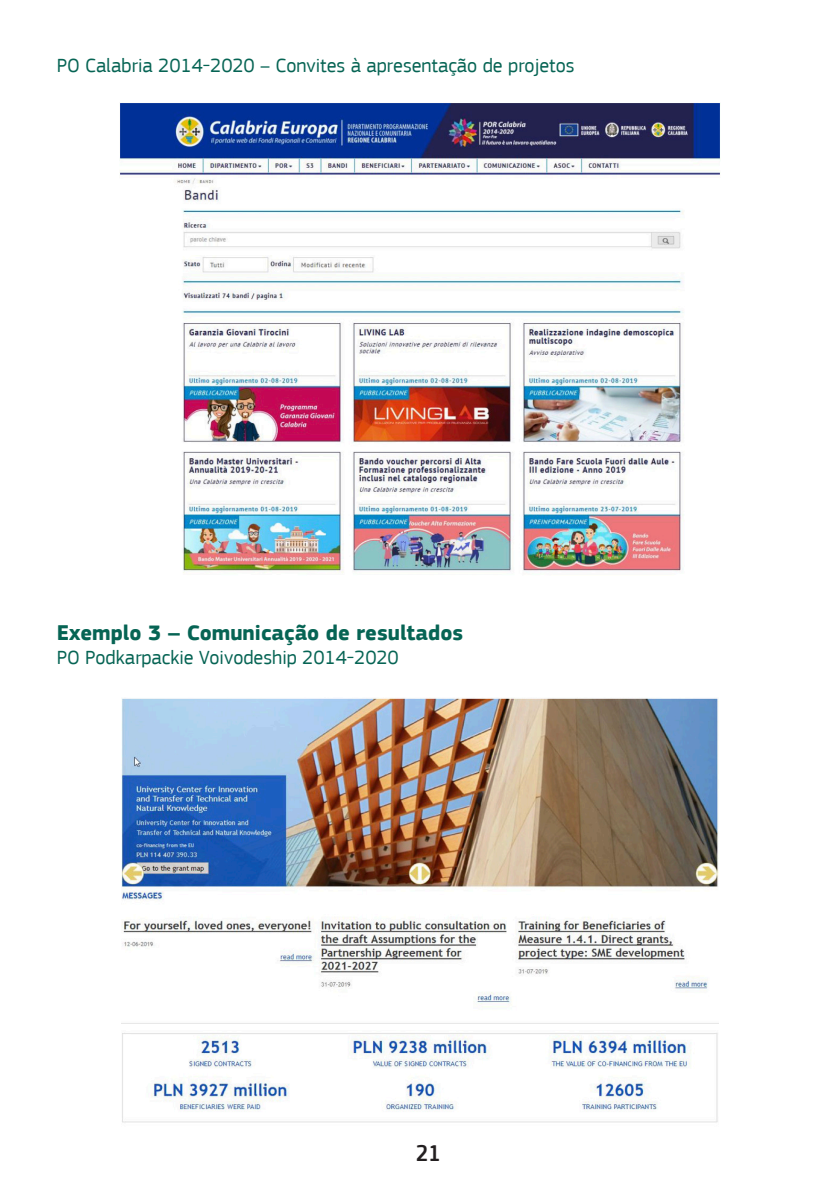
<style>
.page{position:relative;width:840px;height:1191px;background:#fff}
.page>*{position:absolute;margin:0;border:0;box-sizing:border-box;transform-origin:0 0}
.t1{font:500 24px "EC Square Sans Cond Pro";color:#231f20}
.t2{font:700 22px "EC Square Sans Pro";color:#066454}
.t3{font:20px "EC Square Sans Pro";color:#066454}
</style>
<div class="page">
<img style="left:120px;top:103px;width:600px;height:471px">
<img style="left:121px;top:698px;width:596px;height:425px">
<p class="t3" style="left:57px;top:53px;width:519px">PO Calabria 2014-2020 – Convites à apresentação de projetos</p>
<p class="t2" style="left:57px;top:619px;width:408px">Exemplo 3 – Comunicação de resultados</p>
<p class="t3" style="left:57px;top:645px;width:343px">PO Podkarpackie Voivodeship 2014-2020</p>
<p class="t1" style="left:416px;top:1138px;width:26px">21</p>
</div>
